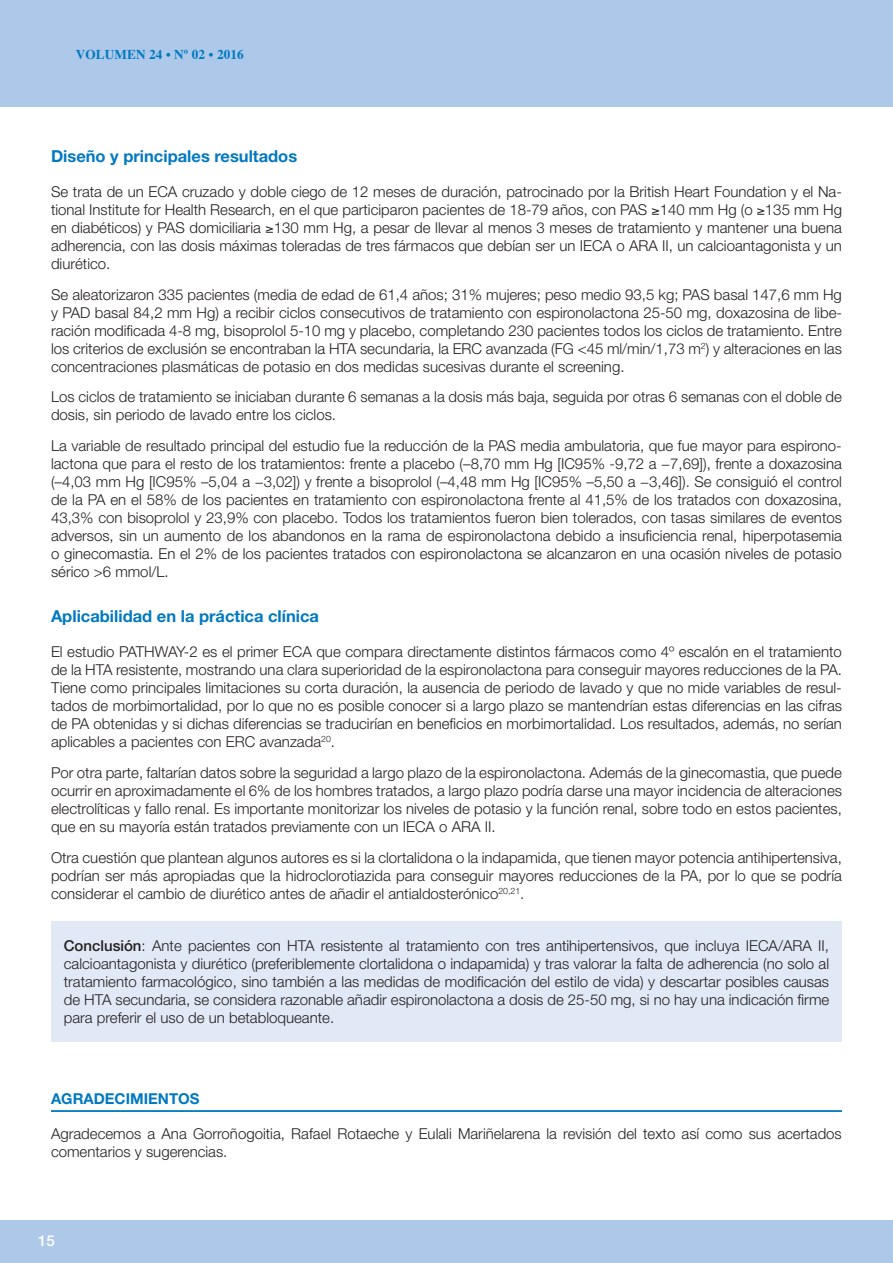
<style>
.page{position:relative;width:893px;height:1263px;background:#fff}
.page>*{position:absolute;margin:0;border:0;box-sizing:border-box;transform-origin:0 0}
.t1{font:700 16.5px "Helvetica Neue";color:#0079c1}
.t2{font:300 15px/18px "Helvetica Neue";color:#231f20;text-align:justify}
.t3{font:700 15px "Helvetica Neue";color:#0079c1}
.t4{font:500 15px "Helvetica Neue";color:#fff}
.t5{font:700 13.5px "Times";letter-spacing:.01em;color:#0079c1}
.s1{font-weight:500}
</style>
<div class="page">
<div style="left:0;top:0;width:893px;height:106px;background:#adc8e9"></div>
<div style="left:0;top:1220px;width:893px;height:43px;background:#adc8e9"></div>
<hr style="left:51px;top:1110px;width:791px;height:2px;background:#0079c1">
<div style="left:51px;top:921px;width:791px;height:120px;background:#e1e9f6"></div>
<p class="t5" style="left:76px;top:42px;width:169px">VOLUMEN 24 • Nº 02 • 2016</p>
<p class="t1" style="left:51px;top:146px;width:248px">Diseño y principales resultados</p>
<p class="t2" style="left:51px;top:182px;width:792px">Se trata de un ECA cruzado y doble ciego de 12 meses de duración, patrocinado por la British Heart Foundation y el Na&shy;tional Institute for Health Research, en el que participaron pacientes de 18-79 años, con PAS ≥140 mm Hg (o ≥135 mm Hg en diabéticos) y PAS domiciliaria ≥130 mm Hg, a pesar de llevar al menos 3 meses de tratamiento y mantener una buena adherencia, con las dosis máximas toleradas de tres fármacos que debían ser un IECA o ARA II, un calcioantagonista y un diurético.</p>
<p class="t2" style="left:51px;top:285px;width:792px">Se aleatorizaron 335 pacientes (media de edad de 61,4 años; 31% mujeres; peso medio 93,5 kg; PAS basal 147,6 mm Hg y PAD basal 84,2 mm Hg) a recibir ciclos consecutivos de tratamiento con espironolactona 25-50 mg, doxazosina de libe&shy;ración modificada 4-8 mg, bisoprolol 5-10 mg y placebo, completando 230 pacientes todos los ciclos de tratamiento. Entre los criterios de exclusión se encontraban la HTA secundaria, la ERC avanzada (FG &lt;45 ml/min/1,73 m<sup>2</sup>) y alteraciones en las concentraciones plasmáticas de potasio en dos medidas sucesivas durante el screening.</p>
<p class="t2" style="left:51px;top:388px;width:792px">Los ciclos de tratamiento se iniciaban durante 6 semanas a la dosis más baja, seguida por otras 6 semanas con el doble de dosis, sin periodo de lavado entre los ciclos.</p>
<p class="t2" style="left:51px;top:436px;width:792px">La variable de resultado principal del estudio fue la reducción de la PAS media ambulatoria, que fue mayor para espirono&shy;lactona que para el resto de los tratamientos: frente a placebo (–8,70 mm Hg [IC95% -9,72 a −7,69]), frente a doxazosina (–4,03 mm Hg [IC95% –5,04 a −3,02]) y frente a bisoprolol (–4,48 mm Hg [IC95% –5,50 a −3,46]). Se consiguió el control de la PA en el 58% de los pacientes en tratamiento con espironolactona frente al 41,5% de los tratados con doxazosina, 43,3% con bisoprolol y 23,9% con placebo. Todos los tratamientos fueron bien tolerados, con tasas similares de eventos adversos, sin un aumento de los abandonos en la rama de espironolactona debido a insuficiencia renal, hiperpotasemia o ginecomastia. En el 2% de los pacientes tratados con espironolactona se alcanzaron en una ocasión niveles de potasio sérico &gt;6 mmol/L.</p>
<p class="t1" style="left:51px;top:606px;width:270px">Aplicabilidad en la práctica clínica</p>
<p class="t2" style="left:51px;top:643px;width:792px">El estudio PATHWAY-2 es el primer ECA que compara directamente distintos fármacos como 4º escalón en el tratamiento de la HTA resistente, mostrando una clara superioridad de la espironolactona para conseguir mayores reducciones de la PA.<br>Tiene como principales limitaciones su corta duración, la ausencia de periodo de lavado y que no mide variables de resul&shy;tados de morbimortalidad, por lo que no es posible conocer si a largo plazo se mantendrían estas diferencias en las cifras de PA obtenidas y si dichas diferencias se traducirían en beneficios en morbimortalidad. Los resultados, además, no serían aplicables a pacientes con ERC avanzada<sup>20</sup>.</p>
<p class="t2" style="left:51px;top:763px;width:792px">Por otra parte, faltarían datos sobre la seguridad a largo plazo de la espironolactona. Además de la ginecomastia, que puede ocurrir en aproximadamente el 6% de los hombres tratados, a largo plazo podría darse una mayor incidencia de alteraciones electrolíticas y fallo renal. Es importante monitorizar los niveles de potasio y la función renal, sobre todo en estos pacientes, que en su mayoría están tratados previamente con un IECA o ARA II.</p>
<p class="t2" style="left:51px;top:848px;width:792px">Otra cuestión que plantean algunos autores es si la clortalidona o la indapamida, que tienen mayor potencia antihipertensiva, podrían ser más apropiadas que la hidroclorotiazida para conseguir mayores reducciones de la PA, por lo que se podría considerar el cambio de diurético antes de añadir el antialdosterónico<sup>20,21</sup>.</p>
<p class="t2" style="left:64px;top:936px;width:767px"><span class="s1">Conclusión</span>: Ante pacientes con HTA resistente al tratamiento con tres antihipertensivos, que incluya IECA/ARA II, calcioantagonista y diurético (preferiblemente clortalidona o indapamida) y tras valorar la falta de adherencia (no solo al tratamiento farmacológico, sino también a las medidas de modificación del estilo de vida) y descartar posibles causas de HTA secundaria, se considera razonable añadir espironolactona a dosis de 25-50 mg, si no hay una indicación firme para preferir el uso de un betabloqueante.</p>
<p class="t3" style="left:51px;top:1089px;width:150px">AGRADECIMIENTOS</p>
<p class="t2" style="left:51px;top:1124px;width:792px">Agradecemos a Ana Gorroñogoitia, Rafael Rotaeche y Eulali Mariñelarena la revisión del texto así como sus acertados comentarios y sugerencias.</p>
<p class="t4" style="left:38px;top:1231px;width:18px">15</p>
</div>
